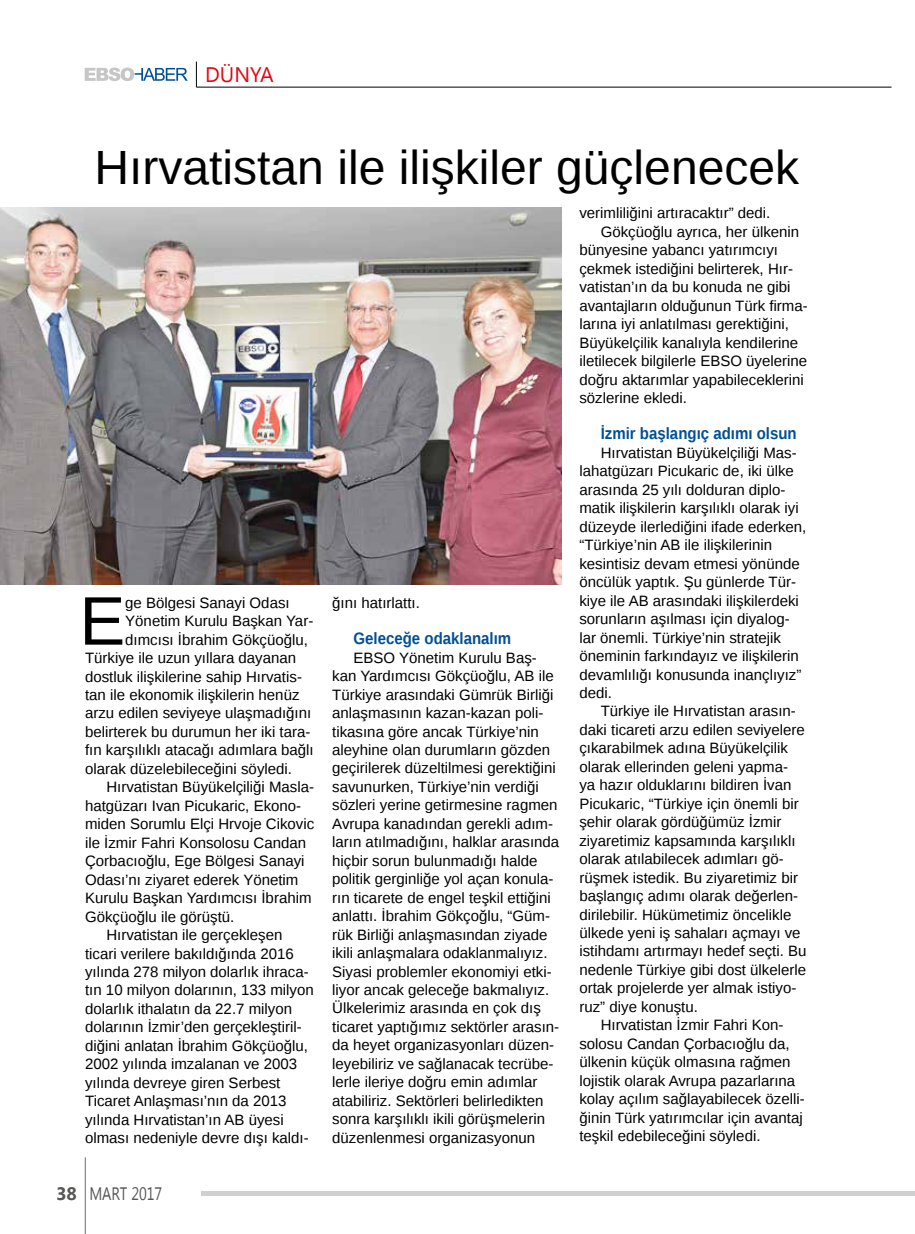
<style>
.page{position:relative;width:915px;height:1234px;background:#fff}
.page>*{position:absolute;margin:0;border:0;box-sizing:border-box;transform-origin:0 0}
.t1{font:68.7px "Liberation Sans";color:#000}
.t2{font:48px "Liberation Sans";color:#000}
.t3{font:21px "Segoe UI";color:#e30613}
.t4{font:18px "Segoe UI";color:#575756;scale:.8 1}
.t5{font:700 16.5px "Liberation Sans";color:#005094;scale:.91 1}
.t6{font:15px/18.5px "Liberation Sans";color:#000}
.s1{font-weight:700}
</style>
<div class="page">
<hr style="left:85px;top:1157px;width:1px;height:76px;background:#706f6f">
<hr style="left:201px;top:1191px;width:713px;height:3px;background:#d0d0d0">
<svg style="left:85px;top:68px;width:103px;height:13px"></svg>
<hr style="left:196px;top:87px;width:695px;height:1px;background:#000">
<svg style="left:196px;top:62px;width:1px;height:25px"></svg>
<img style="left:0;top:207px;width:561px;height:377px">
<h3 class="t3" style="left:205px;top:59px;width:70px">DÜNYA</h3>
<h2 class="t2" style="left:94px;top:140px;width:706px">Hırvatistan ile ilişkiler güçlenecek</h2>
<h1 class="t1" style="left:79px;top:582px;width:47px">E</h1>
<p class="t6" style="left:125px;top:593px;width:166px">ge Bölgesi Sanayi Odası</p>
<p class="t6" style="left:125px;top:612px;width:189px">Yönetim Kurulu Başkan Yar-</p>
<p class="t6" style="left:125px;top:630px;width:184px">dımcısı İbrahim Gökçüoğlu,</p>
<p class="t6" style="left:85px;top:649px;width:212px">Türkiye ile uzun yıllara dayanan</p>
<p class="t6" style="left:85px;top:667px;width:218px">dostluk ilişkilerine sahip Hırvatis-</p>
<p class="t6" style="left:85px;top:686px;width:216px">tan ile ekonomik ilişkilerin henüz</p>
<p class="t6" style="left:85px;top:704px;width:227px">arzu edilen seviyeye ulaşmadığını</p>
<p class="t6" style="left:85px;top:723px;width:227px">belirterek bu durumun her iki tara-</p>
<p class="t6" style="left:85px;top:741px;width:230px">fın karşılıklı atacağı adımlara bağlı</p>
<p class="t6" style="left:85px;top:760px;width:208px">olarak düzelebileceğini söyledi.</p>
<p class="t6" style="left:106px;top:778px;width:209px">Hırvatistan Büyükelçiliği Masla-</p>
<p class="t6" style="left:85px;top:796px;width:217px">hatgüzarı Ivan Picukaric, Ekono-</p>
<p class="t6" style="left:85px;top:815px;width:230px">miden Sorumlu Elçi Hrvoje Cikovic</p>
<p class="t6" style="left:85px;top:833px;width:222px">ile İzmir Fahri Konsolosu Candan</p>
<p class="t6" style="left:85px;top:852px;width:221px">Çorbacıoğlu, Ege Bölgesi Sanayi</p>
<p class="t6" style="left:85px;top:870px;width:215px">Odası’nı ziyaret ederek Yönetim</p>
<p class="t6" style="left:85px;top:889px;width:228px">Kurulu Başkan Yardımcısı İbrahim</p>
<p class="t6" style="left:85px;top:907px;width:151px">Gökçüoğlu ile görüştü.</p>
<p class="t6" style="left:106px;top:926px;width:177px">Hırvatistan ile gerçekleşen</p>
<p class="t6" style="left:85px;top:944px;width:210px">ticari verilere bakıldığında 2016</p>
<p class="t6" style="left:85px;top:962px;width:225px">yılında 278 milyon dolarlık ihraca-</p>
<p class="t6" style="left:85px;top:981px;width:230px">tın 10 milyon dolarının, 133 milyon</p>
<p class="t6" style="left:85px;top:999px;width:208px">dolarlık ithalatın da 22.7 milyon</p>
<p class="t6" style="left:85px;top:1018px;width:218px">dolarının İzmir’den gerçekleştiril-</p>
<p class="t6" style="left:85px;top:1036px;width:224px">diğini anlatan İbrahim Gökçüoğlu,</p>
<p class="t6" style="left:85px;top:1055px;width:213px">2002 yılında imzalanan ve 2003</p>
<p class="t6" style="left:85px;top:1073px;width:197px">yılında devreye giren Serbest</p>
<p class="t6" style="left:85px;top:1092px;width:203px">Ticaret Anlaşması’nın da 2013</p>
<p class="t6" style="left:85px;top:1110px;width:200px">yılında Hırvatistan’ın AB üyesi</p>
<p class="t6" style="left:85px;top:1129px;width:225px">olması nedeniyle devre dışı kaldı-</p>
<p class="t4" style="left:56px;top:1180px;width:134px"><span class="s1">38</span> MART 2017</p>
<p class="t6" style="left:332px;top:593px;width:89px">ğını hatırlattı.</p>
<p class="t5" style="left:353px;top:627px;width:175px">Geleceğe odaklanalım</p>
<p class="t6" style="left:332px;top:648px;width:228px;text-indent:21px">EBSO Yönetim Kurulu Baş&shy;kan Yardımcısı Gökçüoğlu, AB ile Türkiye arasındaki Gümrük Birliği anlaşmasının kazan-kazan poli&shy;tikasına göre ancak Türkiye’nin aleyhine olan durumların gözden geçirilerek düzeltilmesi gerektiğini savunurken, Türkiye’nin verdiği sözleri yerine getirmesine ragmen Avrupa kanadından gerekli adım&shy;ların atılmadığını, halklar arasında hiçbir sorun bulunmadığı halde politik gerginliğe yol açan konula&shy;rın ticarete de engel teşkil ettiğini anlattı. İbrahim Gökçoğlu, “Güm&shy;rük Birliği anlaşmasından ziyade ikili anlaşmalara odaklanmalıyız.<br>Siyasi problemler ekonomiyi etki&shy;liyor ancak geleceğe bakmalıyız.<br>Ülkelerimiz arasında en çok dış ticaret yaptığımız sektörler arasın&shy;da heyet organizasyonları düzen&shy;leyebiliriz ve sağlanacak tecrübe&shy;lerle ileriye doğru emin adımlar atabiliriz. Sektörleri belirledikten sonra karşılıklı ikili görüşmelerin düzenlenmesi organizasyonun</p>
<p class="t6" style="left:579px;top:204px;width:192px">verimliliğini artıracaktır” dedi.</p>
<p class="t6" style="left:600px;top:223px;width:200px">Gökçüoğlu ayrıca, her ülkenin</p>
<p class="t6" style="left:579px;top:241px;width:200px">bünyesine yabancı yatırımcıyı</p>
<p class="t6" style="left:579px;top:260px;width:215px">çekmek istediğini belirterek, Hır-</p>
<p class="t6" style="left:579px;top:278px;width:212px">vatistan’ın da bu konuda ne gibi</p>
<p class="t6" style="left:579px;top:297px;width:230px">avantajların olduğunun Türk firma-</p>
<p class="t6" style="left:579px;top:315px;width:211px">larına iyi anlatılması gerektiğini,</p>
<p class="t6" style="left:579px;top:334px;width:220px">Büyükelçilik kanalıyla kendilerine</p>
<p class="t6" style="left:579px;top:352px;width:229px">iletilecek bilgilerle EBSO üyelerine</p>
<p class="t6" style="left:579px;top:370px;width:226px">doğru aktarımlar yapabileceklerini</p>
<p class="t6" style="left:579px;top:389px;width:109px">sözlerine ekledi.</p>
<p class="t5" style="left:600px;top:422px;width:217px">İzmir başlangıç adımı olsun</p>
<p class="t6" style="left:579px;top:444px;width:228px;text-indent:21px">Hırvatistan Büyükelçiliği Mas&shy;lahatgüzarı Picukaric de, iki ülke arasında 25 yılı dolduran diplo&shy;matik ilişkilerin karşılıklı olarak iyi düzeyde ilerlediğini ifade ederken, “Türkiye’nin AB ile ilişkilerinin kesintisiz devam etmesi yönünde öncülük yaptık. Şu günlerde Tür&shy;kiye ile AB arasındaki ilişkilerdeki sorunların aşılması için diyalog&shy;lar önemli. Türkiye’nin stratejik öneminin farkındayız ve ilişkilerin devamlılığı konusunda inançlıyız” dedi.</p>
<p class="t6" style="left:600px;top:702px;width:197px">Türkiye ile Hırvatistan arasın-</p>
<p class="t6" style="left:579px;top:721px;width:227px">daki ticareti arzu edilen seviyelere</p>
<p class="t6" style="left:579px;top:739px;width:210px">çıkarabilmek adına Büyükelçilik</p>
<p class="t6" style="left:579px;top:757px;width:210px">olarak ellerinden geleni yapma-</p>
<p class="t6" style="left:579px;top:776px;width:213px">ya hazır olduklarını bildiren İvan</p>
<p class="t6" style="left:579px;top:794px;width:221px">Picukaric, “Türkiye için önemli bir</p>
<p class="t6" style="left:579px;top:813px;width:203px">şehir olarak gördüğümüz İzmir</p>
<p class="t6" style="left:579px;top:831px;width:217px">ziyaretimiz kapsamında karşılıklı</p>
<p class="t6" style="left:579px;top:850px;width:206px">olarak atılabilecek adımları gö-</p>
<p class="t6" style="left:579px;top:868px;width:220px">rüşmek istedik. Bu ziyaretimiz bir</p>
<p class="t6" style="left:579px;top:887px;width:220px">başlangıç adımı olarak değerlen-</p>
<p class="t6" style="left:579px;top:905px;width:213px">dirilebilir. Hükümetimiz öncelikle</p>
<p class="t6" style="left:579px;top:924px;width:222px">ülkede yeni iş sahaları açmayı ve</p>
<p class="t6" style="left:579px;top:942px;width:228px">istihdamı artırmayı hedef seçti. Bu</p>
<p class="t6" style="left:579px;top:960px;width:228px">nedenle Türkiye gibi dost ülkelerle</p>
<p class="t6" style="left:579px;top:979px;width:218px">ortak projelerde yer almak istiyo-</p>
<p class="t6" style="left:579px;top:997px;width:120px">ruz” diye konuştu.</p>
<p class="t6" style="left:600px;top:1016px;width:184px">Hırvatistan İzmir Fahri Kon-</p>
<p class="t6" style="left:579px;top:1034px;width:212px">solosu Candan Çorbacıoğlu da,</p>
<p class="t6" style="left:579px;top:1053px;width:212px">ülkenin küçük olmasına rağmen</p>
<p class="t6" style="left:579px;top:1071px;width:217px">lojistik olarak Avrupa pazarlarına</p>
<p class="t6" style="left:579px;top:1090px;width:227px">kolay açılım sağlayabilecek özelli-</p>
<p class="t6" style="left:579px;top:1108px;width:225px">ğinin Türk yatırımcılar için avantaj</p>
<p class="t6" style="left:579px;top:1126px;width:182px">teşkil edebileceğini söyledi.</p>
</div>
